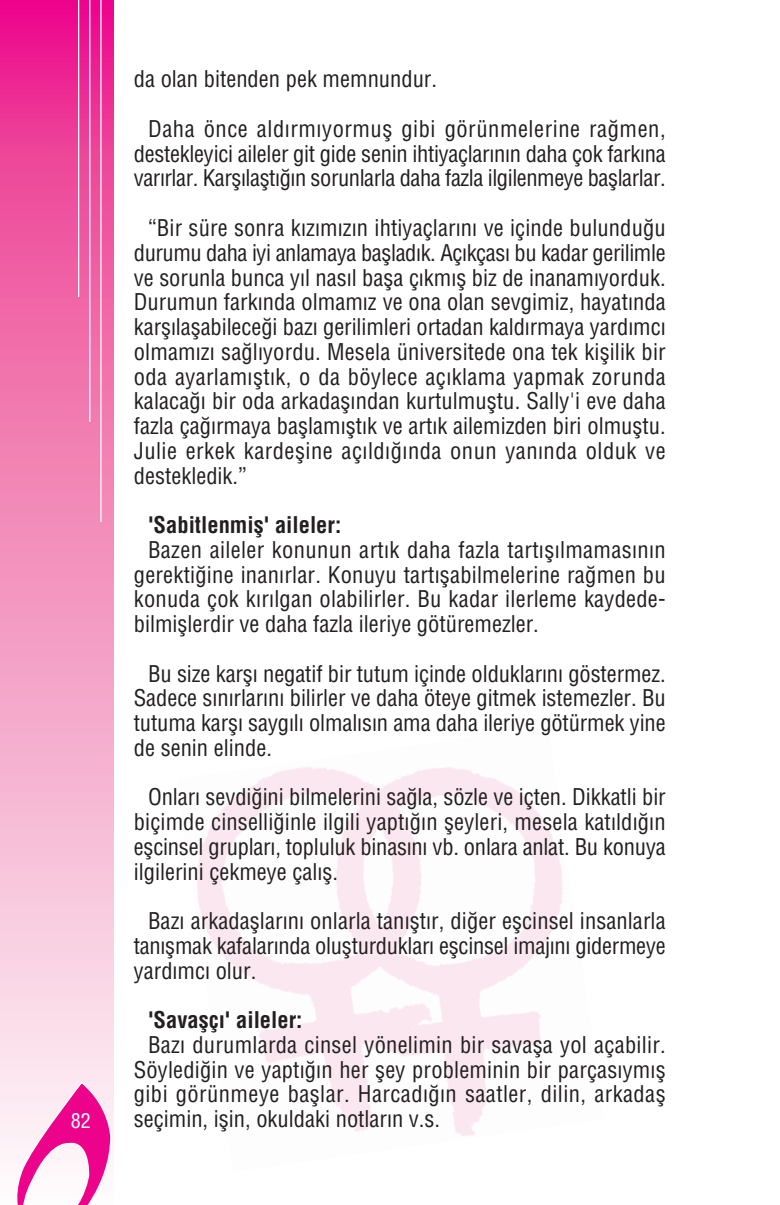
<style>
.page{position:relative;width:780px;height:1205px;background:#fff}
.page>*{position:absolute;margin:0;border:0;box-sizing:border-box;transform-origin:0 0}
.t1{font:22.5px/24.8px "Helvetica Cond";color:#231f20;text-align:justify}
.t2{font:700 22.5px "Helvetica Cond";color:#231f20}
.t3{font:20px "Helvetica Cond";color:#fff}
</style>
<div class="page">
<img style="left:197px;top:767px;width:366px;height:369px">
<svg style="left:0;top:0;width:113px;height:1158px;background:#f38bbd"></svg>
<svg style="left:7px;top:1082px;width:105px;height:123px"></svg>
<hr style="left:100px;top:0;width:2px;height:522px;background:#fff">
<hr style="left:89px;top:0;width:1px;height:422px;background:#fff">
<hr style="left:78px;top:0;width:1px;height:297px;background:#fff">
<p class="t3" style="left:71px;top:1113px;width:22px">82</p>
<p class="t1" style="left:134px;top:69px;width:305px">da olan bitenden pek memnundur.</p>
<p class="t1" style="left:134px;top:118px;width:533px;text-indent:14px">Daha önce ald›rm›yormufl gibi görünmelerine ra¤men, destekleyici aileler git gide senin ihtiyaçlar›n›n daha çok fark›na var›rlar. Karfl›laflt›¤›n sorunlarla daha fazla ilgilenmeye bafllarlar.</p>
<p class="t1" style="left:134px;top:217px;width:533px;text-indent:14px">“Bir süre sonra k›z›m›z›n ihtiyaçlar›n› ve içinde bulundu¤u durumu daha iyi anlamaya bafllad›k. Aç›kças› bu kadar gerilimle ve sorunla bunca y›l nas›l bafla ç›km›fl biz de inanam›yorduk.<br>Durumun fark›nda olmam›z ve ona olan sevgimiz, hayat›nda karfl›laflabilece¤i baz› gerilimleri ortadan kald›rmaya yard›mc› olmam›z› sa¤l›yordu. Mesela üniversitede ona tek kiflilik bir oda ayarlam›flt›k, o da böylece aç›klama yapmak zorunda kalaca¤› bir oda arkadafl›ndan kurtulmufltu. Sally'i eve daha fazla ça¤›rmaya bafllam›flt›k ve art›k ailemizden biri olmufltu.<br>Julie erkek kardefline aç›ld›¤›nda onun yan›nda olduk ve destekledik.”</p>
<p class="t2" style="left:148px;top:516px;width:195px">'Sabitlenmifl' aileler:</p>
<p class="t1" style="left:134px;top:539px;width:533px;text-indent:14px">Bazen aileler konunun art›k daha fazla tart›fl›lmamas›n›n gerekti¤ine inan›rlar. Konuyu tart›flabilmelerine ra¤men bu konuda çok k›r›lgan olabilirler. Bu kadar ilerleme kaydede&shy;bilmifllerdir ve daha fazla ileriye götüremezler.</p>
<p class="t1" style="left:134px;top:663px;width:533px;text-indent:14px">Bu size karfl› negatif bir tutum içinde olduklar›n› göstermez.<br>Sadece s›n›rlar›n› bilirler ve daha öteye gitmek istemezler. Bu tutuma karfl› sayg›l› olmal›s›n ama daha ileriye götürmek yine de senin elinde.</p>
<p class="t1" style="left:134px;top:787px;width:533px;text-indent:14px">Onlar› sevdi¤ini bilmelerini sa¤la, sözle ve içten. Dikkatli bir biçimde cinselli¤inle ilgili yapt›¤›n fleyleri, mesela kat›ld›¤›n eflcinsel gruplar›, topluluk binas›n› vb. onlara anlat. Bu konuya ilgilerini çekmeye çal›fl.</p>
<p class="t1" style="left:134px;top:910px;width:533px;text-indent:14px">Baz› arkadafllar›n› onlarla tan›flt›r, di¤er eflcinsel insanlarla tan›flmak kafalar›nda oluflturduklar› eflcinsel imaj›n› gidermeye yard›mc› olur.</p>
<p class="t2" style="left:148px;top:1011px;width:156px">'Savaflç›' aileler:</p>
<p class="t1" style="left:134px;top:1034px;width:533px;text-indent:14px">Baz› durumlarda cinsel yönelimin bir savafla yol açabilir.<br>Söyledi¤in ve yapt›¤›n her fley probleminin bir parças›ym›fl gibi görünmeye bafllar. Harcad›¤›n saatler, dilin, arkadafl seçimin, iflin, okuldaki notlar›n v.s.</p>
</div>
